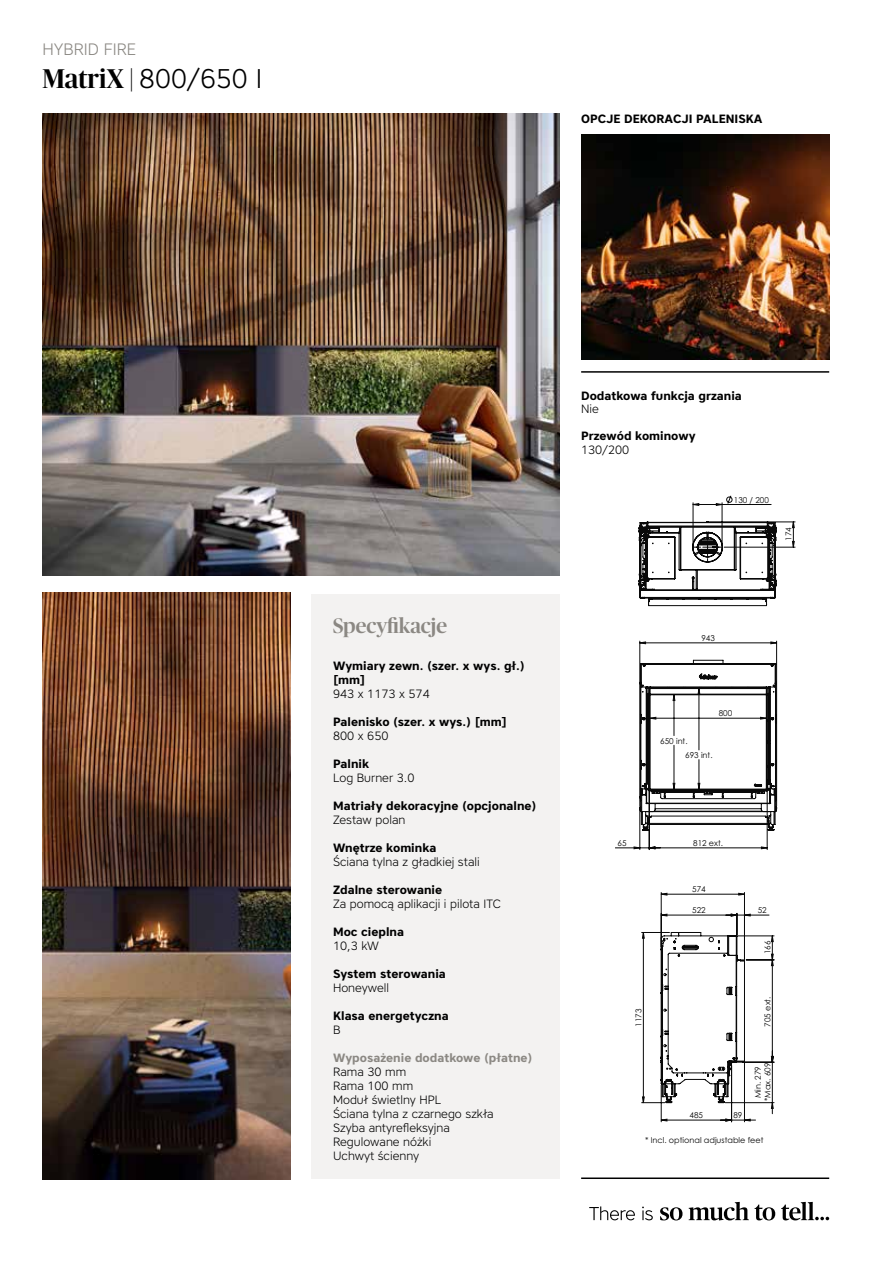
<style>
.page{position:relative;width:893px;height:1263px;background:#fff}
.page>*{position:absolute;margin:0;border:0;box-sizing:border-box;transform-origin:0 0}
.t1{font:300 27px "Core Sans A35";color:#000}
.t2{font:500 21px "Publico Banner";color:#8b8883}
.t3{font:300 16.5px "Core Sans A35";color:#8b8883}
.t4{font:700 12px/14px "Core Sans A65";color:#000}
.t5{font:300 12px/14px "Core Sans A35";color:#000}
.t6{font:700 12px "Core Sans A65";color:#8b8883}
.t7{font:8.1px/9.6px "Century Gothic";color:#090909;text-align:center}
.s1{font-family:"Publico Banner";font-weight:500}
</style>
<div class="page">
<img style="left:581px;top:135px;width:248px;height:224px">
<hr style="left:581px;top:371px;width:248px;height:2px;background:#000">
<div style="left:312px;top:594px;width:248px;height:585px;background:#f3f2f1"></div>
<img style="left:43px;top:114px;width:517px;height:461px">
<hr style="left:661px;top:892px;width:1px;height:53px;background:#090909">
<hr style="left:744px;top:892px;width:1px;height:67px;background:#090909">
<hr style="left:661px;top:1085px;width:1px;height:37px;background:#090909">
<hr style="left:744px;top:1063px;width:1px;height:59px;background:#090909">
<hr style="left:731px;top:1065px;width:1px;height:57px;background:#090909">
<svg style="left:642px;top:893px;width:132px;height:228px"></svg>
<svg style="left:638px;top:495px;width:157px;height:111px"></svg>
<hr style="left:640px;top:641px;width:1px;height:165px;background:#090909">
<hr style="left:776px;top:641px;width:1px;height:165px;background:#090909">
<svg style="left:615px;top:642px;width:162px;height:207px"></svg>
<img style="left:43px;top:593px;width:248px;height:586px">
<hr style="left:581px;top:1177px;width:248px;height:2px;background:#000">
<svg style="left:589px;top:1202px;width:240px;height:18px"></svg>
<h3 class="t3" style="left:43px;top:38px;width:95px">HYBRID FIRE</h3>
<h1 class="t1" style="left:43px;top:61px;width:221px"><span class="s1">MatriX |</span> 800/650 I</h1>
<p class="t4" style="left:581px;top:111px;width:183px">OPCJE DEKORACJI PALENISKA</p>
<h2 class="t2" style="left:333px;top:611px;width:115px">Specyfikacje</h2>
<p class="t4" style="left:333px;top:659px;width:193px">Wymiary zewn. (szer. x wys. gł.) [mm]</p>
<p class="t5" style="left:333px;top:687px;width:98px">943 x 1173 x 574</p>
<p class="t4" style="left:333px;top:715px;width:175px">Palenisko (szer. x wys.) [mm]</p>
<p class="t5" style="left:333px;top:729px;width:57px">800 x 650</p>
<p class="t4" style="left:333px;top:757px;width:38px">Palnik</p>
<p class="t5" style="left:333px;top:771px;width:83px">Log Burner 3.0</p>
<p class="t4" style="left:333px;top:799px;width:205px">Matriały dekoracyjne (opcjonalne)</p>
<p class="t5" style="left:333px;top:813px;width:74px">Zestaw polan</p>
<p class="t4" style="left:333px;top:841px;width:105px">Wnętrze kominka</p>
<p class="t5" style="left:333px;top:855px;width:148px">Ściana tylna z gładkiej stali</p>
<p class="t4" style="left:333px;top:883px;width:111px">Zdalne sterowanie</p>
<p class="t5" style="left:333px;top:897px;width:169px">Za pomocą aplikacji i pilota ITC</p>
<p class="t4" style="left:333px;top:925px;width:73px">Moc cieplna</p>
<p class="t5" style="left:333px;top:939px;width:47px">10,3 kW</p>
<p class="t4" style="left:333px;top:967px;width:114px">System sterowania</p>
<p class="t5" style="left:333px;top:981px;width:58px">Honeywell</p>
<p class="t4" style="left:333px;top:1009px;width:117px">Klasa energetyczna</p>
<p class="t5" style="left:333px;top:1023px;width:9px">B</p>
<p class="t6" style="left:333px;top:1050px;width:201px">Wyposażenie dodatkowe (płatne)</p>
<p class="t5" style="left:333px;top:1065px;width:162px">Rama 30 mm<br>Rama 100 mm<br>Moduł świetlny HPL<br>Ściana tylna z czarnego szkła<br>Szyba antyrefleksyjna<br>Regulowane nóżki<br>Uchwyt ścienny</p>
<p class="t4" style="left:581px;top:388px;width:162px">Dodatkowa funkcja grzania</p>
<p class="t5" style="left:581px;top:402px;width:19px">Nie</p>
<p class="t4" style="left:581px;top:429px;width:116px">Przewód kominowy</p>
<p class="t5" style="left:581px;top:442px;width:50px">130/200</p>
<p class="t7" style="left:734px;top:495px;width:37px">130 / 200</p>
<p class="t7" style="left:784px;top:541px;width:15px;rotate:-90deg">174</p>
<p class="t7" style="left:701px;top:633px;width:15px">943</p>
<p class="t7" style="left:719px;top:708px;width:15px">800</p>
<p class="t7" style="left:685px;top:733px;width:29px;line-height:14.4px;text-align:left;text-indent:-25px">650 int.<br>693 int.</p>
<p class="t7" style="left:617px;top:838px;width:11px">65</p>
<p class="t7" style="left:693px;top:838px;width:31px">812 ext.</p>
<p class="t7" style="left:692px;top:884px;width:15px">574</p>
<p class="t7" style="left:692px;top:905px;width:15px">522</p>
<p class="t7" style="left:758px;top:905px;width:11px">52</p>
<p class="t7" style="left:634px;top:1026px;width:20px;rotate:-90deg">1173</p>
<p class="t7" style="left:763px;top:954px;width:15px;rotate:-90deg">166</p>
<p class="t7" style="left:690px;top:1110px;width:15px">485</p>
<p class="t7" style="left:733px;top:1110px;width:11px">89</p>
<p class="t7" style="left:763px;top:1026px;width:31px;rotate:-90deg">705 ext.</p>
<p class="t7" style="left:753px;top:1101px;width:40px;rotate:-90deg">Min. 279 *Max. 609</p>
<p class="t7" style="left:645px;top:1135px;width:120px">* Incl. optional adjustable feet</p>
</div>
